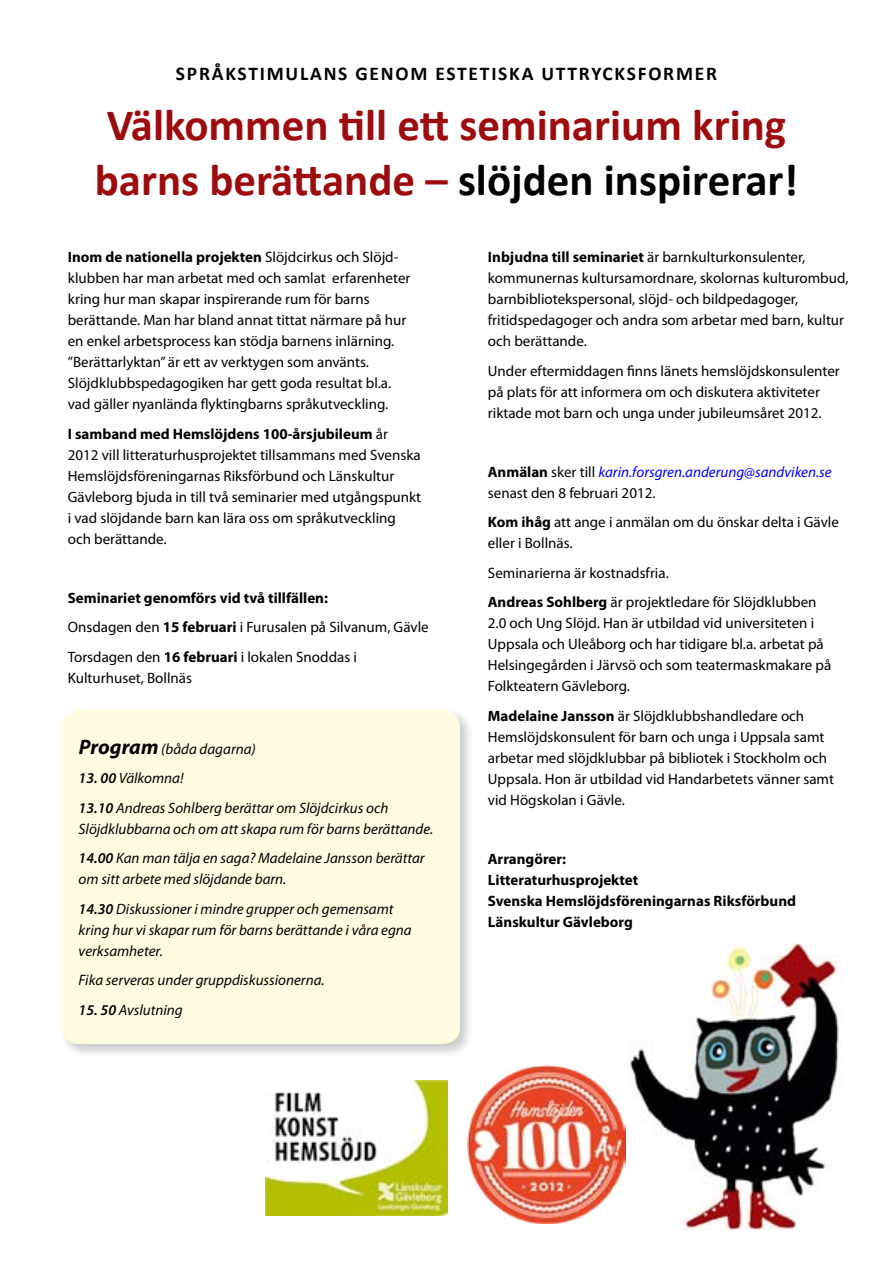
<style>
.page{position:relative;width:893px;height:1263px;background:#fff}
.page>*{position:absolute;margin:0;border:0;box-sizing:border-box;transform-origin:0 0}
.t1{font:700 45px/55.5px "Calibri";color:#9d0b0e}
.t2{font:700 19.5px "Calibri";letter-spacing:.09em;color:#000}
.t3{font:15px/21px "Myriad Pro";color:#000}
.t4{font:italic 15px/29.5px "Myriad Pro";color:#000}
.t5{font:700 15px/21px "Myriad Pro";color:#000}
.t6{font:italic 15px/21px "Myriad Pro";color:#00f}
.s1{color:#000}
.s2{font-weight:700}
.s3{font-weight:700;font-size:21px}
.s4{font-weight:600}
.s5{font-weight:700;font-style:normal;color:#000}
.s6{font-style:normal;color:#000}
</style>
<div class="page">
<img style="left:625px;top:943px;width:218px;height:286px">
<img style="left:467px;top:1066px;width:158px;height:157px">
<img style="left:266px;top:1080px;width:181px;height:136px">
<div style="left:60px;top:708px;width:414px;height:351px;background:#000;opacity:.2"></div>
<div style="left:62px;top:709px;width:398px;height:335px;background:#fffce1;border-radius:17px"></div>
<h2 class="t2" style="left:176px;top:61px;width:543px">SPRÅKSTIMULANS GENOM ESTETISKA UTTRYCKSFORMER</h2>
<h1 class="t1" style="left:95px;top:97px;width:705px">Välkommen till ett seminarium kring barns berättande – <span class="s1">slöjden inspirerar!</span></h1>
<p class="t3" style="left:68px;top:246px;width:344px"><span class="s2">Inom de nationella projekten</span> Slöjdcirkus och Slöjd&shy;klubben har man arbetat med och samlat erfarenheter kring hur man skapar inspirerande rum för barns berättande. Man har bland annat tittat närmare på hur en enkel arbetsprocess kan stödja barnens inlärning. ”Berättarlyktan” är ett av verktygen som använts.<br>Slöjdklubbspedagogiken har gett goda resultat bl.a. vad gäller nyanlända flyktingbarns språkutveckling.</p>
<p class="t3" style="left:68px;top:423px;width:355px"><span class="s2">I samband med Hemslöjdens 100-årsjubileum</span> år 2012 vill litteraturhusprojektet tillsammans med Svenska Hemslöjdsföreningarnas Riksförbund och Länskultur Gävleborg bjuda in till två seminarier med utgångspunkt i vad slöjdande barn kan lära oss om språkutveckling och berättande.</p>
<p class="t3" style="left:68px;top:583px;width:363px;line-height:29.5px"><span class="s2">Seminariet genomförs vid två tillfällen:<br></span>Onsdagen den <span class="s2">15 februari</span> i Furusalen på Silvanum, Gävle<br>Torsdagen den <span class="s2">16 februari</span> i lokalen Snoddas i</p>
<p class="t3" style="left:68px;top:667px;width:126px">Kulturhuset, Bollnäs</p>
<p class="t4" style="left:79px;top:733px;width:179px"><span class="s3">Program</span> (båda dagarna)</p>
<p class="t4" style="left:79px;top:763px;width:311px"><span class="s4">13. 00</span> Välkomna!<br><span class="s4">13.10</span> Andreas Sohlberg berättar om Slöjdcirkus och</p>
<p class="t4" style="left:79px;top:813px;width:356px">Slöjdklubbarna och om att skapa rum för barns berättande.<br><span class="s4">14.00</span> Kan man tälja en saga? Madelaine Jansson berättar</p>
<p class="t4" style="left:79px;top:864px;width:316px">om sitt arbete med slöjdande barn.<br><span class="s4">14.30</span> Diskussioner i mindre grupper och gemensamt</p>
<p class="t4" style="left:79px;top:919px;width:335px;line-height:21px">kring hur vi skapar rum för barns berättande i våra egna verksamheter.</p>
<p class="t4" style="left:79px;top:965px;width:248px">Fika serveras under gruppdiskussionerna.</p>
<p class="t4" style="left:79px;top:994px;width:106px"><span class="s4">15. 50</span> Avslutning</p>
<p class="t3" style="left:488px;top:246px;width:362px"><span class="s2">Inbjudna till seminariet</span> är barnkulturkonsulenter, kommunernas kultursamordnare, skolornas kulturombud, barnbibliotekspersonal, slöjd- och bildpedagoger, fritidspedagoger och andra som arbetar med barn, kultur och berättande.</p>
<p class="t3" style="left:488px;top:360px;width:353px">Under eftermiddagen finns länets hemslöjdskonsulenter på plats för att informera om och diskutera aktiviteter riktade mot barn och unga under jubileumsåret 2012.</p>
<p class="t6" style="left:488px;top:461px;width:345px"><span class="s5">Anmälan</span> <span class="s6">sker till</span> karin.forsgren.anderung@sandviken.se <span class="s6">senast den 8 februari 2012.</span></p>
<p class="t3" style="left:488px;top:511px;width:353px"><span class="s2">Kom ihåg</span> att ange i anmälan om du önskar delta i Gävle eller i Bollnäs.</p>
<p class="t3" style="left:488px;top:558px;width:330px;line-height:29.5px">Seminarierna är kostnadsfria.<br><span class="s2">Andreas Sohlberg</span> är projektledare för Slöjdklubben</p>
<p class="t3" style="left:488px;top:612px;width:345px">2.0 och Ung Slöjd. Han är utbildad vid universiteten i Uppsala och Uleåborg och har tidigare bl.a. arbetat på Helsingegården i Järvsö och som teatermaskmakare på Folkteatern Gävleborg.</p>
<p class="t3" style="left:488px;top:705px;width:348px"><span class="s2">Madelaine Jansson</span> är Slöjdklubbshandledare och Hemslöjdskonsulent för barn och unga i Uppsala samt arbetar med slöjdklubbar på bibliotek i Stockholm och Uppsala. Hon är utbildad vid Handarbetets vänner samt vid Högskolan i Gävle.</p>
<p class="t5" style="left:488px;top:848px;width:310px">Arrangörer:<br>Litteraturhusprojektet<br>Svenska Hemslöjdsföreningarnas Riksförbund<br>Länskultur Gävleborg</p>
</div>
